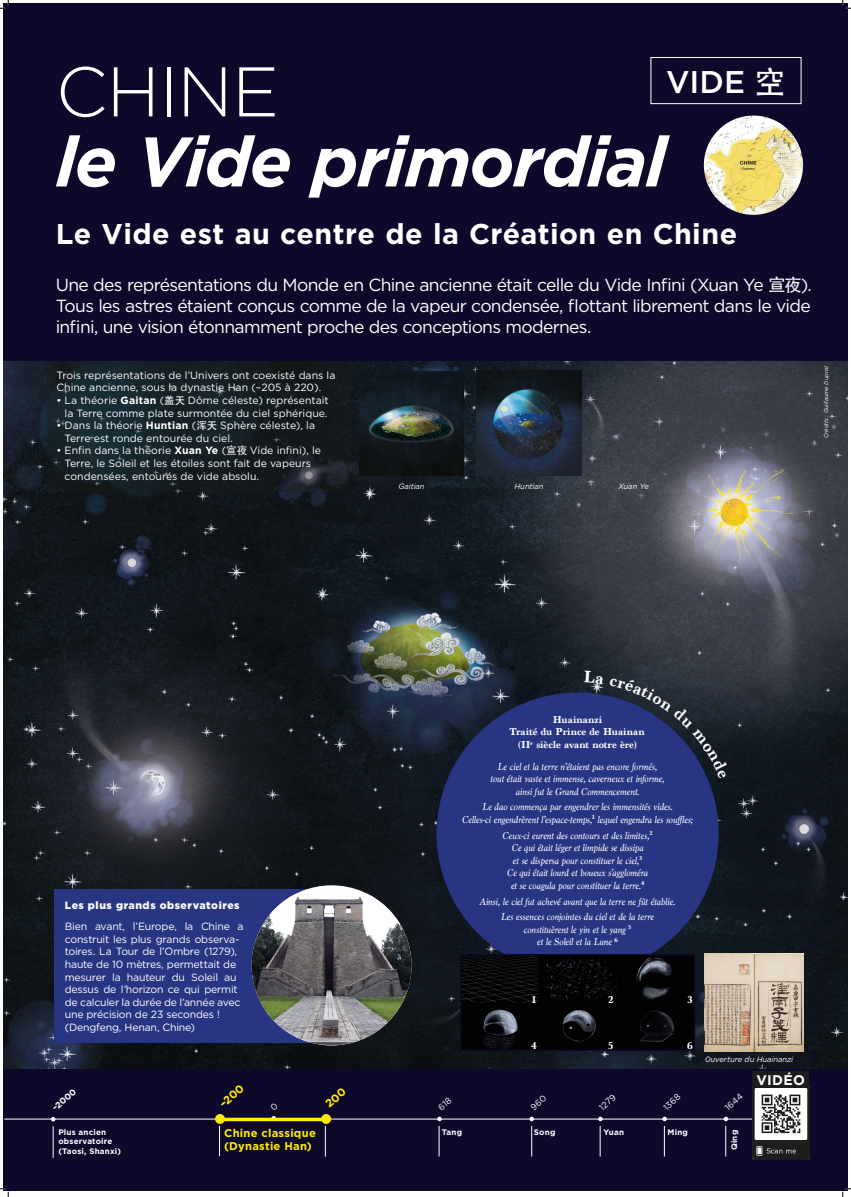
<style>
.page{position:relative;width:851px;height:1197px;background:#fff}
.page>*{position:absolute;margin:0;border:0;box-sizing:border-box;transform-origin:0 0}
.t1{font:italic 700 70px/70px "Gotham";letter-spacing:-.025em;color:#fff}
.t2{font:500 31.36px "Gotham";color:#fff}
.t3{font:700 28.59px "Gotham";letter-spacing:.015em;color:#fff}
.t4{font:17.5px/21px "Gotham";letter-spacing:-.04em;color:#fff;text-align:justify}
.t5{font:700 14px "Gotham";letter-spacing:.015em;color:#fff}
.t6{font:700 11.23px "Gotham";color:#ffed00}
.t7{font:700 11.2px/13.4px "Gotham";letter-spacing:.02em;color:#ffed00}
.t8{font:10.5px/12.6px "Gotham";letter-spacing:-.01em;color:#fff}
.t9{font:italic 10.5px/12.6px "Marion";letter-spacing:-.005em;color:#fff;text-align:center}
.t10{font:700 10.5px/12.6px "Marion";letter-spacing:-.005em;color:#fff;text-align:center}
.t11{font:900 10.5px "Gotham";letter-spacing:.05em;color:#fff}
.t12{font:8.75px "Gotham";color:#fff}
.t13{font:700 8.75px "Gotham";color:#fff}
.t14{font:700 8.05px/9.6px "Gotham";letter-spacing:.025em;color:#fff}
.t15{font:italic 7.7px "Gotham";letter-spacing:-.01em;color:#fff}
.t16{font:italic 5.6px "Gotham";color:#fff}
.s1{font-weight:300;font-style:normal}
.s2{font-family:"ST Heiti TC"}
.s3{font-family:"ST Heiti TC";font-weight:500}
.s4{font-weight:700}
</style>
<div class="page">
<div style="left:3px;top:3px;width:845px;height:1187px;background:#0e082b"></div>
<img style="left:3px;top:361px;width:845px;height:707px">
<img style="left:704px;top:115px;width:99px;height:100px;border-radius:50px">
<div style="left:650px;top:57px;width:151px;height:47px;border:1px solid #fff"></div>
<div style="left:436px;top:692px;width:283px;height:282px;background:#283583;border-radius:50%"></div>
<img style="left:462px;top:955px;width:231px;height:93px">
<div style="left:460px;top:953px;width:235px;height:97px;border:1px solid #0e082b"></div>
<img style="left:704px;top:953px;width:99px;height:97px">
<hr style="left:4px;top:1118px;width:794px;height:1px;background:#fff">
<svg style="left:51px;top:1117px;width:4px;height:4px"></svg>
<svg style="left:215px;top:1113px;width:10px;height:10px"></svg>
<div style="left:321px;top:1113px;width:10px;height:10px;background:#ffed00;border-radius:50%"></div>
<svg style="left:437px;top:1116px;width:5px;height:4px"></svg>
<svg style="left:529px;top:1116px;width:5px;height:4px"></svg>
<svg style="left:598px;top:1116px;width:5px;height:4px"></svg>
<svg style="left:662px;top:1116px;width:5px;height:4px"></svg>
<hr style="left:53px;top:1125px;width:1px;height:32px;background:#fff">
<hr style="left:219px;top:1125px;width:1px;height:30px;background:#fff">
<hr style="left:325px;top:1125px;width:1px;height:31px;background:#fff">
<hr style="left:439px;top:1125px;width:1px;height:31px;background:#fff">
<hr style="left:531px;top:1125px;width:1px;height:31px;background:#fff">
<hr style="left:600px;top:1125px;width:1px;height:31px;background:#fff">
<hr style="left:664px;top:1125px;width:1px;height:31px;background:#fff">
<hr style="left:725px;top:1125px;width:1px;height:31px;background:#fff">
<hr style="left:220px;top:1117px;width:105px;height:3px;background:#ffed00">
<div style="left:55px;top:888px;width:296px;height:153px;background:#283583"></div>
<img style="left:359px;top:371px;width:105px;height:104px">
<img style="left:477px;top:371px;width:105px;height:105px">
<img style="left:252px;top:894px;width:160px;height:151px">
<svg style="left:48px;top:361px;width:303px;height:130px;background:#162026"></svg>
<img style="left:752px;top:1087px;width:57px;height:71px">
<div style="left:752px;top:1070px;width:57px;height:17px;background:#1d1d1b"></div>
<svg style="left:0;top:0;width:9px;height:9px"></svg>
<svg style="left:0;top:1188px;width:9px;height:8px"></svg>
<svg style="left:842px;top:0;width:9px;height:9px"></svg>
<svg style="left:842px;top:1188px;width:9px;height:8px"></svg>
<svg style="left:270px;top:1116px;width:8px;height:2px"></svg>
<svg style="left:584px;top:670px;width:143px;height:108px"></svg>
<p class="t1" style="left:56px;top:56px;width:612px"><span class="s1">CHINE<br></span>le Vide primordial</p>
<p class="t3" style="left:56px;top:215px;width:683px">Le Vide est au centre de la Création en Chine</p>
<p class="t2" style="left:666px;top:62px;width:121px">VIDE <span class="s2">空</span></p>
<p class="t4" style="left:56px;top:274px;width:757px">Une des représentations du Monde en Chine ancienne était celle du Vide Infini (Xuan Ye <span class="s3">宣夜</span>).<br>Tous les astres étaient conçus comme de la vapeur condensée, flottant librement dans le vide infini, une vision étonnamment proche des conceptions modernes.</p>
<p class="t8" style="left:56px;top:368px;width:280px">Trois représentations de l’Univers ont coexisté dans la<br>Chine ancienne, sous la dynastie Han (–205 à 220).</p>
<p class="t8" style="left:56px;top:394px;width:274px;text-align:right">• La théorie <span class="s4">Gaitan</span> (<span class="s3">盖天</span> Dôme céleste) représentait la Terre comme plate surmontée du ciel sphérique.</p>
<p class="t8" style="left:65px;top:419px;width:252px;text-indent:-8px">• Dans la théorie <span class="s4">Huntian</span> (<span class="s3">浑天</span> Sphère céleste), la<br>Terre est ronde entourée du ciel.</p>
<p class="t8" style="left:65px;top:444px;width:258px;text-indent:-8px">• Enfin dans la théorie <span class="s4">Xuan Ye</span> (<span class="s3">宣夜</span> Vide infini), le<br>Terre, le Soleil et les étoiles sont fait de vapeurs condensées, entourés de vide absolu.</p>
<p class="t15" style="left:398px;top:481px;width:28px">Gaitian</p>
<p class="t15" style="left:514px;top:481px;width:30px">Huntian</p>
<p class="t15" style="left:618px;top:481px;width:32px">Xuan Ye</p>
<p class="t16" style="left:822px;top:438px;width:74px;rotate:-90deg">Crédits : Guillaume Duprat</p>
<p class="t11" style="left:65px;top:897px;width:176px">Les plus grands observatoires</p>
<p class="t8" style="left:65px;top:919px;width:180px">Bien avant, l’Europe, la Chine a construit les plus grands observa&shy;toires. La Tour de l’Ombre (1279), haute de 10 mètres, permettait de mesurer la hauteur du Soleil au dessus de l’horizon ce qui permit de calculer la durée de l’année avec une précision de 23 secondes !</p>
<p class="t8" style="left:65px;top:1020px;width:132px">(Dengfeng, Henan, Chine)</p>
<p class="t10" style="left:510px;top:713px;width:136px">Huainanzi<br>Traité du Prince de Huainan (II<sup>e</sup> siècle avant notre ère)</p>
<p class="t9" style="left:490px;top:759px;width:176px">Le ciel et la terre n’étaient pas encore formés, tout était vaste et immense, caverneux et informe, ainsi fut le Grand Commencement.</p>
<p class="t9" style="left:462px;top:800px;width:232px">Le dao commença par engendrer les immensités vides.<br>Celles-ci engendrèrent l’espace-temps,<sup>1</sup> lequel engendra les souffles;</p>
<p class="t9" style="left:502px;top:828px;width:152px">Ceux-ci eurent des contours et des limites,<sup>2<br></sup>Ce qui était léger et limpide se dissipa<br>et se dispersa pour constituer le ciel,<sup>3<br></sup>Ce qui était lourd et boueux s’aggloméra<br>et se coagula pour constituer la terre.<sup>4</sup></p>
<p class="t9" style="left:479px;top:894px;width:197px">Ainsi, le ciel fut achevé avant que la terre ne fût établie.</p>
<p class="t9" style="left:501px;top:910px;width:155px">Les essences conjointes du ciel et de la terre constituèrent le yin et le yang <sup>5<br></sup>et le Soleil et la Lune <sup>6</sup></p>
<p class="t10" style="left:532px;top:993px;width:6px">1</p>
<p class="t10" style="left:531px;top:1038px;width:7px">4</p>
<p class="t10" style="left:608px;top:993px;width:7px">2</p>
<p class="t10" style="left:608px;top:1038px;width:7px">5</p>
<p class="t10" style="left:687px;top:993px;width:7px">3</p>
<p class="t10" style="left:687px;top:1038px;width:7px">6</p>
<p class="t15" style="left:705px;top:1054px;width:90px">0uverture du Huainanzi</p>
<p class="t13" style="left:49px;top:1104px;width:30px;rotate:-41deg">–2000</p>
<p class="t6" style="left:216px;top:1099px;width:30px;rotate:-41deg">–200</p>
<p class="t12" style="left:597px;top:1103px;width:20px;rotate:-41deg">1279</p>
<p class="t12" style="left:661px;top:1103px;width:21px;rotate:-41deg">1368</p>
<p class="t12" style="left:722px;top:1103px;width:22px;rotate:-41deg">1644</p>
<p class="t14" style="left:58px;top:1126px;width:64px">Plus ancien observatoire (Taosi, Shanxi)</p>
<p class="t7" style="left:224px;top:1125px;width:93px">Chine classique (Dynastie Han)</p>
<p class="t14" style="left:442px;top:1126px;width:22px">Tang</p>
<p class="t14" style="left:534px;top:1126px;width:23px">Song</p>
<p class="t14" style="left:603px;top:1126px;width:22px">Yuan</p>
<p class="t14" style="left:667px;top:1126px;width:22px">Ming</p>
<p class="t14" style="left:729px;top:1150px;width:22px;rotate:-90deg">Qing</p>
<p class="t5" style="left:757px;top:1070px;width:50px">VIDÉO</p>
</div>
